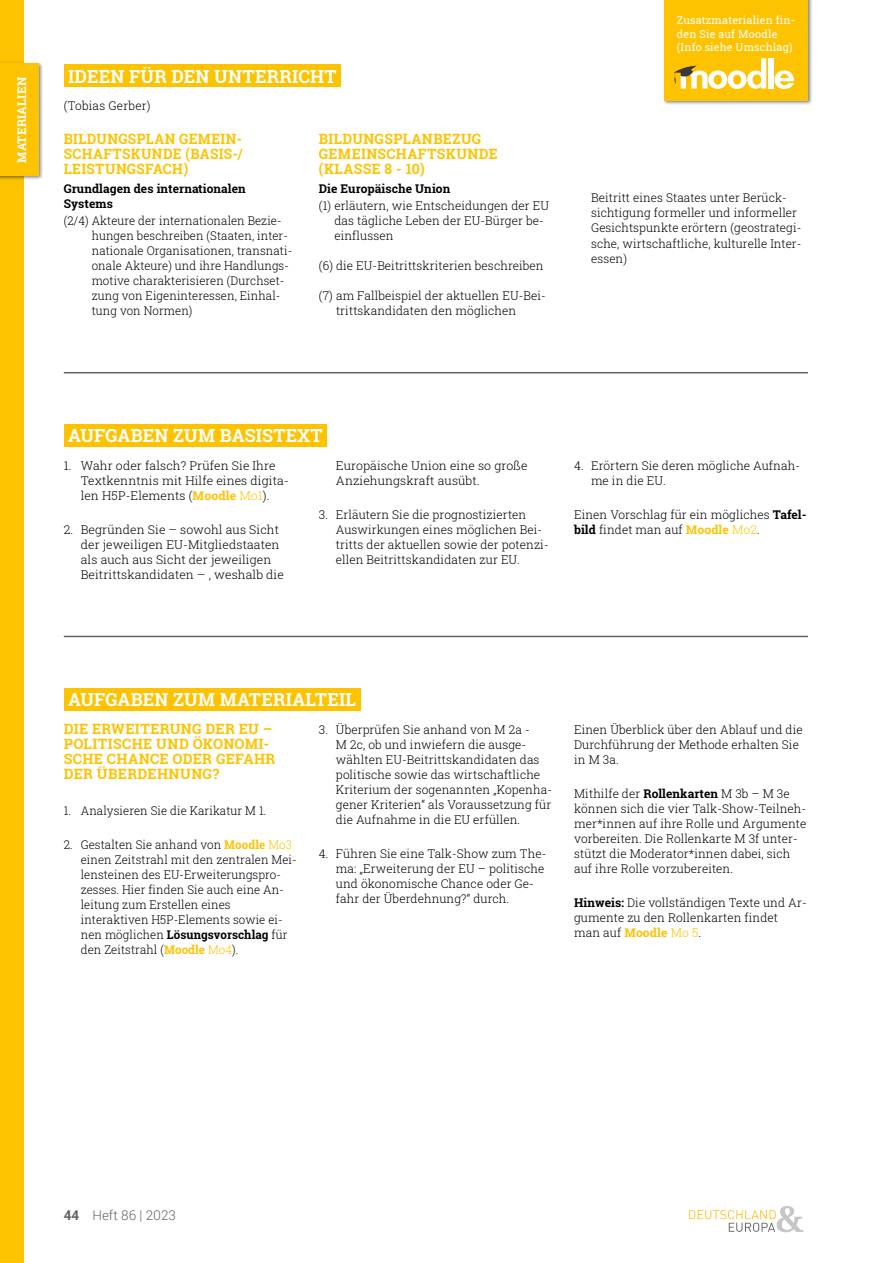
<style>
.page{position:relative;width:893px;height:1263px;background:#fff}
.page>*{position:absolute;margin:0;border:0;box-sizing:border-box;transform-origin:0 0}
.t1{font:700 18px "Roboto Slab";letter-spacing:.01em;color:#fff}
.t2{font:700 14.25px/15px "Roboto Slab";letter-spacing:.025em;color:#fdc300}
.t3{font:300 13.5px "Roboto";color:#646363}
.t4{font:300 12px/15px "Roboto Slab";letter-spacing:.005em;color:#000}
.t5{font:700 12px/15px "Roboto Slab";letter-spacing:.005em;color:#000}
.t6{font:700 12px "Roboto Slab";letter-spacing:.015em;color:#fff}
.t7{font:10.8px/13.5px "Roboto Slab";letter-spacing:.015em;color:#fff}
.s1{font-weight:700;color:#fdc300}
.s2{color:#fdc300}
.s3{font-weight:700}
</style>
<div class="page">
<div style="left:0;top:0;width:23px;height:1263px;background:#fdc300"></div>
<div style="left:0;top:61px;width:44px;height:120px;background:#000;opacity:.5"></div>
<div style="left:0;top:63px;width:39px;height:113px;background:#fdc300"></div>
<svg style="left:689px;top:1206px;width:114px;height:26px"></svg>
<div style="left:662px;top:0;width:151px;height:105px;background:#000;opacity:.5"></div>
<div style="left:664px;top:0;width:144px;height:100px;background:#fdc300"></div>
<svg style="left:775px;top:70px;width:19px;height:19px"></svg>
<div style="left:768px;top:58px;width:5px;height:30px;background:#fff"></div>
<svg style="left:674px;top:58px;width:92px;height:31px"></svg>
<div style="left:64px;top:65px;width:277px;height:22px;background:#fdc300"></div>
<hr style="left:64px;top:636px;width:744px;height:1px;background:#646363">
<hr style="left:64px;top:372px;width:744px;height:1px;background:#646363">
<div style="left:64px;top:424px;width:263px;height:22px;background:#fdc300"></div>
<div style="left:64px;top:688px;width:296px;height:22px;background:#fdc300"></div>
<p class="t6" style="left:13px;top:163px;width:87px;rotate:-90deg">MATERIALIEN</p>
<h1 class="t1" style="left:68px;top:64px;width:270px">IDEEN FÜR DEN UNTERRICHT</h1>
<p class="t4" style="left:64px;top:98px;width:88px">(Tobias Gerber)</p>
<p class="t2" style="left:64px;top:131px;width:181px;text-align:justify">BILDUNGSPLAN GEMEIN-SCHAFTSKUNDE (BASIS-/ LEISTUNGSFACH)</p>
<p class="t5" style="left:64px;top:181px;width:183px">Grundlagen des internationalen<br>Systems</p>
<p class="t4" style="left:92px;top:213px;width:202px;text-indent:-28px">(2/4) Akteure der internationalen Bezie&shy;hungen beschreiben (Staaten, inter&shy;nationale Organisationen, transnati&shy;onale Akteure) und ihre Handlungs&shy;motive charakterisieren (Durchset&shy;zung von Eigeninteressen, Einhal&shy;tung von Normen)</p>
<p class="t2" style="left:319px;top:131px;width:180px">BILDUNGSPLANBEZUG<br>GEMEINSCHAFTSKUNDE (KLASSE 8 - 10)</p>
<p class="t5" style="left:319px;top:181px;width:133px">Die Europäische Union</p>
<p class="t4" style="left:334px;top:198px;width:216px;text-indent:-15px">(1) erläutern, wie Entscheidungen der EU das tägliche Leben der EU-Bürger be&shy;einflussen</p>
<p class="t4" style="left:319px;top:258px;width:226px">(6) die EU-Beitrittskriterien beschreiben</p>
<p class="t4" style="left:336px;top:288px;width:211px;text-indent:-17px">(7) am Fallbeispiel der aktuellen EU-Bei&shy;trittskandidaten den möglichen</p>
<p class="t7" style="left:677px;top:13px;width:120px">Zusatzmaterialien fin&shy;den Sie auf Moodle (Info siehe Umschlag)</p>
<p class="t4" style="left:591px;top:190px;width:212px">Beitritt eines Staates unter Berück&shy;sichtigung formeller und informeller Gesichtspunkte erörtern (geostrategi&shy;sche, wirtschaftliche, kulturelle Inter&shy;essen)</p>
<h1 class="t1" style="left:68px;top:423px;width:256px">AUFGABEN ZUM BASISTEXT</h1>
<p class="t4" style="left:81px;top:458px;width:209px;text-indent:-17px">1. Wahr oder falsch? Prüfen Sie Ihre<br>Textkenntnis mit Hilfe eines digita&shy;len H5P-Elements (<span class="s1">Moodle</span> <span class="s2">Mo1</span>).</p>
<p class="t4" style="left:81px;top:522px;width:205px;text-indent:-17px">2. Begründen Sie – sowohl aus Sicht der jeweiligen EU-Mitgliedstaaten als auch aus Sicht der jeweiligen Beitrittskandidaten – , weshalb die</p>
<p class="t4" style="left:336px;top:458px;width:193px">Europäische Union eine so große<br>Anziehungskraft ausübt.</p>
<p class="t4" style="left:336px;top:507px;width:214px;text-indent:-17px">3. Erläutern Sie die prognostizierten Auswirkungen eines möglichen Bei&shy;tritts der aktuellen sowie der potenzi&shy;ellen Beitrittskandidaten zur EU.</p>
<p class="t4" style="left:591px;top:458px;width:210px;text-indent:-17px">4. Erörtern Sie deren mögliche Aufnah&shy;me in die EU.</p>
<p class="t4" style="left:574px;top:507px;width:234px">Einen Vorschlag für ein mögliches <span class="s3">Tafel&shy;bild</span> findet man auf <span class="s1">Moodle</span> <span class="s2">Mo2</span>.</p>
<h1 class="t1" style="left:68px;top:687px;width:290px">AUFGABEN ZUM MATERIALTEIL</h1>
<p class="t2" style="left:64px;top:721px;width:213px">DIE ERWEITERUNG DER EU –<br>POLITISCHE UND ÖKONOMI-<br>SCHE CHANCE ODER GEFAHR<br>DER ÜBERDEHNUNG?</p>
<p class="t4" style="left:64px;top:803px;width:204px">1. Analysieren Sie die Karikatur M 1.</p>
<p class="t4" style="left:81px;top:837px;width:217px;text-indent:-17px">2. Gestalten Sie anhand von <span class="s1">Moodle</span> <span class="s2">Mo3 </span>einen Zeitstrahl mit den zentralen Mei&shy;lensteinen des EU-Erweiterungspro&shy;zesses. Hier finden Sie auch eine An&shy;leitung zum Erstellen eines interaktiven H5P-Elements sowie ei&shy;nen möglichen <span class="s3">Lösungsvorschlag</span> für den Zeitstrahl (<span class="s1">Moodle</span> <span class="s2">Mo4</span>).</p>
<p class="t4" style="left:336px;top:722px;width:218px;text-indent:-17px">3. Überprüfen Sie anhand von M 2a -<br>M 2c, ob und inwiefern die ausge&shy;wählten EU-Beitrittskandidaten das politische sowie das wirtschaftliche Kriterium der sogenannten „Kopenha&shy;gener Kriterien“ als Voraussetzung für die Aufnahme in die EU erfüllen.</p>
<p class="t4" style="left:336px;top:846px;width:212px;text-indent:-17px">4. Führen Sie eine Talk-Show zum The&shy;ma: „Erweiterung der EU – politische und ökonomische Chance oder Ge&shy;fahr der Überdehnung?“ durch.</p>
<p class="t4" style="left:574px;top:722px;width:230px">Einen Überblick über den Ablauf und die<br>Durchführung der Methode erhalten Sie in M 3a.</p>
<p class="t4" style="left:574px;top:786px;width:234px">Mithilfe der <span class="s3">Rollenkarten</span> M 3b – M 3e können sich die vier Talk-Show-Teilneh&shy;mer*innen auf ihre Rolle und Argumente vorbereiten. Die Rollenkarte M 3f unter&shy;stützt die Moderator*innen dabei, sich auf ihre Rolle vorzubereiten.</p>
<p class="t4" style="left:574px;top:895px;width:234px"><span class="s3">Hinweis:</span> Die vollständigen Texte und Ar&shy;gumente zu den Rollenkarten findet man auf <span class="s1">Moodle</span> <span class="s2">Mo 5</span>.</p>
<p class="t3" style="left:64px;top:1206px;width:114px"><span class="s3">44</span> Heft 86 | 2023</p>
</div>
